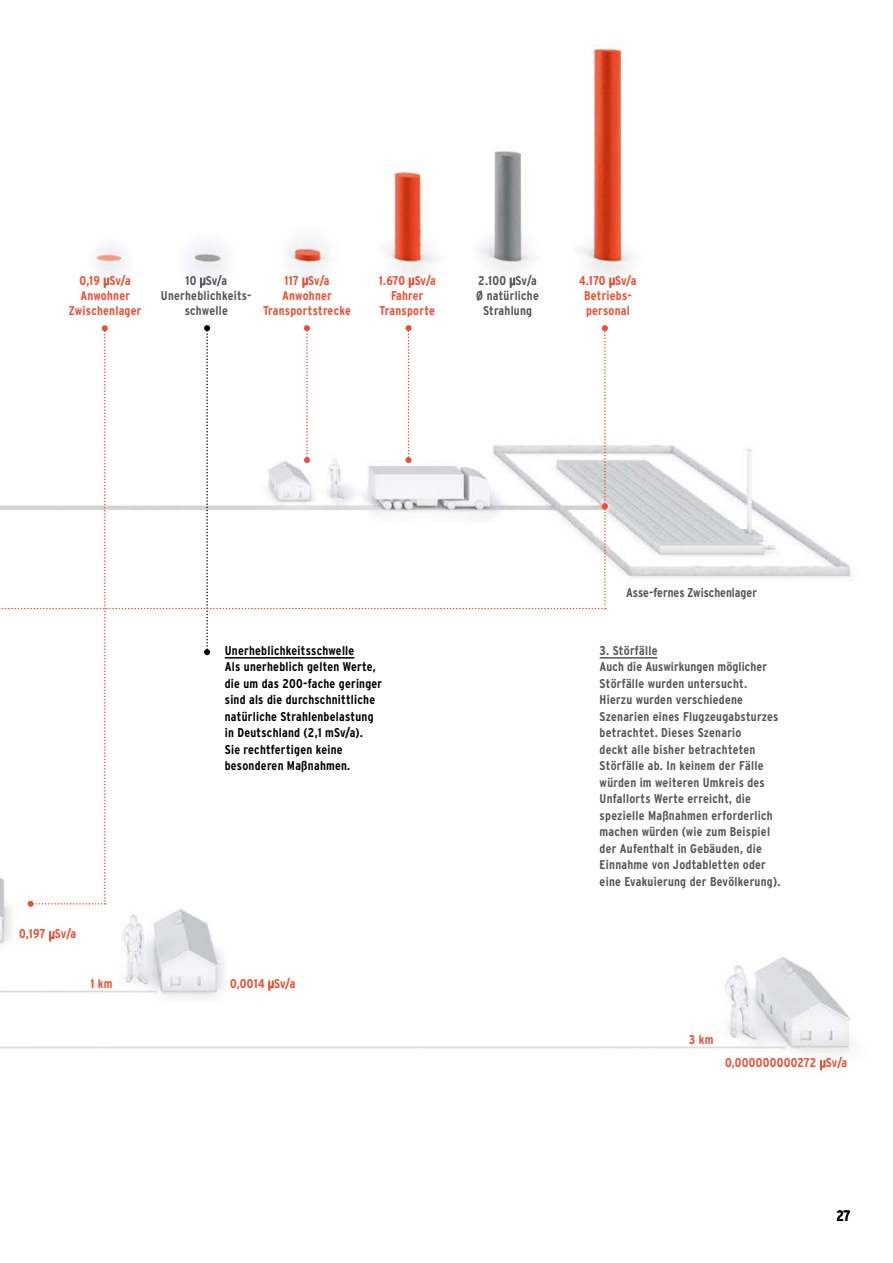
<style>
.page{position:relative;width:893px;height:1263px;background:#fff}
.page>*{position:absolute;margin:0;border:0;box-sizing:border-box;transform-origin:0 0}
.t1{font:700 condensed 15px "Interstate";color:#000}
.Text{font:700 condensed 12.75px/16.5px "Interstate";letter-spacing:.02em;color:#565656;text-align:center}
.Text-2{font:700 condensed 12.75px/16.5px "Interstate";letter-spacing:.02em;color:#000}
.t2{font:700 condensed 12.75px/15px "Interstate";letter-spacing:.02em;color:#ea4e34;text-align:center}
.Text-3{font:700 condensed 12.75px "Interstate";color:#565656}
.s1{font-family:"Arial Narrow";font-weight:400;font-stretch:normal}
</style>
<div class="page">
<img style="left:0;top:907px;width:36px;height:141px">
<img style="left:608px;top:445px;width:243px;height:134px">
<img style="left:36px;top:909px;width:817px;height:159px">
<img style="left:95px;top:48px;width:538px;height:235px">
<svg style="left:609px;top:278px;width:6px;height:10px"></svg>
<svg style="left:510px;top:278px;width:5px;height:10px"></svg>
<svg style="left:409px;top:278px;width:5px;height:10px"></svg>
<svg style="left:303px;top:278px;width:5px;height:10px"></svg>
<svg style="left:200px;top:278px;width:5px;height:10px"></svg>
<svg style="left:104px;top:278px;width:5px;height:10px"></svg>
<svg style="left:49px;top:931px;width:5px;height:10px"></svg>
<svg style="left:268px;top:981px;width:6px;height:9px"></svg>
<svg style="left:820px;top:1060px;width:5px;height:10px"></svg>
<svg style="left:0;top:325px;width:608px;height:582px"></svg>
<hr style="left:600px;top:657px;width:57px;height:2px;background:#565656">
<hr style="left:225px;top:657px;width:129px;height:2px;background:#000">
<p class="t2" style="left:69px;top:273px;width:74px">0,19 <span class="s1">μ</span>Sv/a<br>Anwohner<br>Zwischenlager</p>
<p class="Text" style="left:161px;top:273px;width:92px;line-height:15px">10 <span class="s1">μ</span>Sv/a<br>Unerheblichkeits&shy;schwelle</p>
<p class="t2" style="left:263px;top:273px;width:89px">117 <span class="s1">μ</span>Sv/a<br>Anwohner<br>Transportstrecke</p>
<p class="t2" style="left:379px;top:273px;width:59px">1.670 <span class="s1">μ</span>Sv/a<br>Fahrer<br>Transporte</p>
<p class="Text" style="left:476px;top:273px;width:64px;line-height:15px">2.100 <span class="s1">μ</span>Sv/a<br>Ø natürliche<br>Strahlung</p>
<p class="t2" style="left:579px;top:273px;width:59px">4.170 <span class="s1">μ</span>Sv/a<br>Betriebs&shy;personal</p>
<p class="t2" style="left:19px;top:926px;width:59px">0,197 <span class="s1">μ</span>Sv/a</p>
<p class="t2" style="left:90px;top:975px;width:24px">1 km</p>
<p class="Text-2" style="left:225px;top:642px;width:131px">Unerheblichkeitsschwelle</p>
<p class="Text-2" style="left:225px;top:658px;width:159px">Als unerheblich gelten Werte, die um das 200-fache geringer sind als die durchschnittliche natürliche Strahlenbelastung in Deutschland (2,1 mSv/a).<br>Sie rechtfertigen keine besonderen Maßnahmen.</p>
<p class="t2" style="left:230px;top:975px;width:67px">0,0014 <span class="s1">μ</span>Sv/a</p>
<p class="Text-3" style="left:626px;top:584px;width:133px">Asse-fernes Zwischenlager</p>
<p class="Text" style="left:600px;top:642px;width:59px">3. Störfälle</p>
<p class="Text" style="left:600px;top:658px;width:182px;text-align:left">Auch die Auswirkungen möglicher<br>Störfälle wurden untersucht.<br>Hierzu wurden verschiedene<br>Szenarien eines Flugzeugabsturzes betrachtet. Dieses Szenario<br>deckt alle bisher betrachteten<br>Störfälle ab. In keinem der Fälle würden im weiteren Umkreis des<br>Unfallorts Werte erreicht, die spezielle Maßnahmen erforderlich machen würden (wie zum Beispiel der Aufenthalt in Gebäuden, die<br>Einnahme von Jodtabletten oder eine Evakuierung der Bevölkerung).</p>
<p class="t2" style="left:689px;top:1032px;width:26px">3 km</p>
<p class="t2" style="left:725px;top:1055px;width:124px">0,000000000272 <span class="s1">μ</span>Sv/a</p>
<p class="t1" style="left:836px;top:1207px;width:16px">27</p>
</div>
